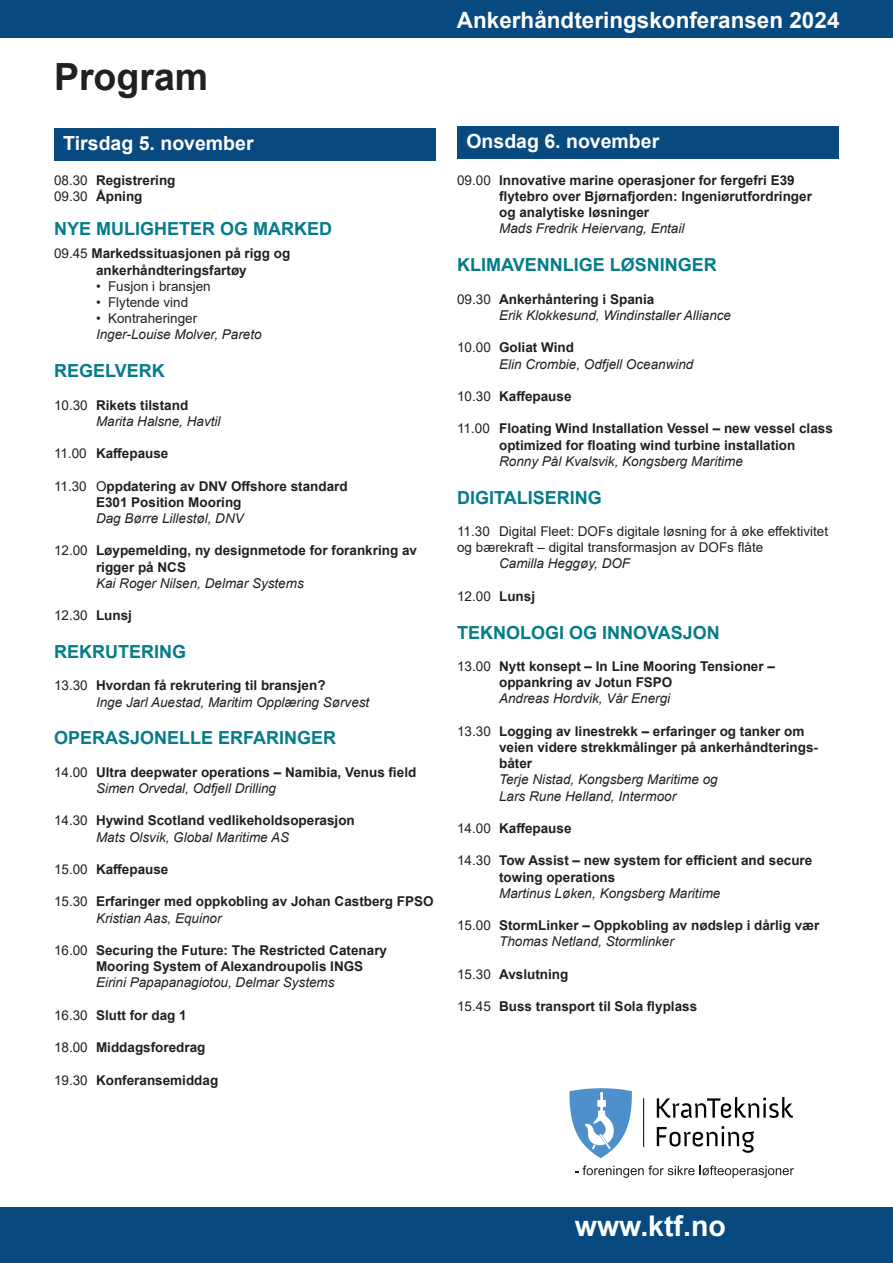
<style>
.page{position:relative;width:893px;height:1263px;background:#fff}
.page>*{position:absolute;margin:0;border:0;box-sizing:border-box;transform-origin:0 0}
.t1{font:700 37.5px "Arial";color:#231f20}
.t2{font:700 28.5px "Arial";color:#fff}
.t3{font:700 22.5px "Arial";color:#fff}
.t4{font:700 19.5px "Arial";color:#fff}
.t5{font:700 18px "Arial";color:#047c89}
.t6{font:700 13.5px "Arial";color:#231f20}
.t7{font:italic 13.5px "Arial";color:#231f20}
.t8{font:13.5px/16.2px "Arial";color:#231f20}
.s1{font-weight:400}
.s2{font-weight:700}
</style>
<div class="page">
<div style="left:0;top:0;width:893px;height:38px;background:#084a80"></div>
<div style="left:0;top:1208px;width:893px;height:55px;background:#084a80"></div>
<div style="left:54px;top:128px;width:382px;height:33px;background:#084a80"></div>
<div style="left:457px;top:126px;width:382px;height:33px;background:#084a80"></div>
<svg style="left:657px;top:1097px;width:136px;height:21px"></svg>
<svg style="left:657px;top:1126px;width:97px;height:27px"></svg>
<hr style="left:643px;top:1098px;width:1px;height:49px;background:#050504">
<svg style="left:569px;top:1088px;width:63px;height:70px"></svg>
<svg style="left:575px;top:1165px;width:219px;height:13px"></svg>
<p class="t1" style="left:54px;top:51px;width:156px">Program</p>
<p class="t3" style="left:457px;top:5px;width:384px">Ankerhåndteringskonferansen 2024</p>
<p class="t4" style="left:63px;top:129px;width:192px">Tirsdag 5. november</p>
<p class="t4" style="left:466px;top:128px;width:194px">Onsdag 6. november</p>
<p class="t6" style="left:54px;top:171px;width:123px"><span class="s1">08.30</span> Registrering</p>
<p class="t6" style="left:54px;top:187px;width:90px"><span class="s1">09.30</span> Åpning</p>
<p class="t5" style="left:54px;top:216px;width:280px">NYE MULIGHETER OG MARKED</p>
<p class="t6" style="left:54px;top:244px;width:238px"><span class="s1">09.45</span> Markedssituasjonen på rigg og</p>
<p class="t6" style="left:96px;top:260px;width:152px">ankerhåndteringsfartøy</p>
<p class="t8" style="left:96px;top:278px;width:116px">• Fusjon i bransjen</p>
<p class="t8" style="left:96px;top:294px;width:94px">• Flytende vind</p>
<p class="t8" style="left:96px;top:310px;width:103px">• Kontraheringer</p>
<p class="t7" style="left:96px;top:326px;width:167px">Inger-Louise Molver, Pareto</p>
<p class="t5" style="left:54px;top:358px;width:112px">REGELVERK</p>
<p class="t6" style="left:54px;top:395px;width:136px"><span class="s1">10.30</span> Rikets tilstand</p>
<p class="t7" style="left:96px;top:412px;width:126px">Marita Halsne, Havtil</p>
<p class="t6" style="left:54px;top:444px;width:116px"><span class="s1">11.00</span> Kaffepause</p>
<p class="t6" style="left:54px;top:476px;width:295px"><span class="s1">11.30 O</span>ppdatering av DNV Offshore standard</p>
<p class="t6" style="left:96px;top:493px;width:147px">E301 Position Mooring</p>
<p class="t7" style="left:96px;top:509px;width:149px">Dag Børre Lillestøl, DNV</p>
<p class="t6" style="left:54px;top:541px;width:365px"><span class="s1">12.00</span> Løypemelding, ny designmetode for forankring av</p>
<p class="t6" style="left:96px;top:557px;width:92px">rigger på NCS</p>
<p class="t7" style="left:96px;top:574px;width:209px">Kai Roger Nilsen, Delmar Systems</p>
<p class="t8" style="left:54px;top:607px;width:80px">12.30 <span class="s2">Lunsj</span></p>
<p class="t5" style="left:54px;top:639px;width:133px">REKRUTERING</p>
<p class="t6" style="left:54px;top:676px;width:273px"><span class="s1">13.30</span> Hvordan få rekrutering til bransjen?</p>
<p class="t7" style="left:96px;top:693px;width:275px">Inge Jarl Auestad, Maritim Opplæring Sørvest</p>
<p class="t5" style="left:54px;top:725px;width:284px">OPERASJONELLE ERFARINGER</p>
<p class="t6" style="left:54px;top:763px;width:364px"><span class="s1">14.00</span> Ultra deepwater operations – Namibia, Venus field</p>
<p class="t7" style="left:96px;top:779px;width:182px">Simen Orvedal, Odfjell Drilling</p>
<p class="t6" style="left:54px;top:811px;width:302px"><span class="s1">14.30</span> Hywind Scotland vedlikeholdsoperasjon</p>
<p class="t7" style="left:96px;top:828px;width:195px">Mats Olsvik, Global Maritime AS</p>
<p class="t6" style="left:54px;top:860px;width:116px"><span class="s1">15.00</span> Kaffepause</p>
<p class="t6" style="left:54px;top:892px;width:381px"><span class="s1">15.30</span> Erfaringer med oppkobling av Johan Castberg FPSO</p>
<p class="t7" style="left:96px;top:909px;width:127px">Kristian Aas, Equinor</p>
<p class="t6" style="left:54px;top:941px;width:335px"><span class="s1">16.00</span> Securing the Future: The Restricted Catenary</p>
<p class="t6" style="left:96px;top:957px;width:269px">Mooring System of Alexandroupolis INGS</p>
<p class="t7" style="left:96px;top:974px;width:240px">Eirini Papapanagiotou, Delmar Systems</p>
<p class="t6" style="left:54px;top:1006px;width:134px"><span class="s1">16.30</span> Slutt for dag 1</p>
<p class="t6" style="left:54px;top:1038px;width:153px"><span class="s1">18.00</span> Middagsforedrag</p>
<p class="t6" style="left:54px;top:1070px;width:166px"><span class="s1">19.30</span> Konferansemiddag</p>
<p class="t6" style="left:457px;top:171px;width:339px"><span class="s1">09.00</span> Innovative marine operasjoner for fergefri E39</p>
<p class="t6" style="left:499px;top:187px;width:314px">flytebro over Bjørnafjorden: Ingeniørutfordringer</p>
<p class="t6" style="left:499px;top:203px;width:152px">og analytiske løsninger</p>
<p class="t7" style="left:499px;top:220px;width:187px">Mads Fredrik Heiervang, Entail</p>
<p class="t5" style="left:457px;top:252px;width:261px">KLIMAVENNLIGE LØSNINGER</p>
<p class="t6" style="left:457px;top:289px;width:199px"><span class="s1">09.30</span> Ankerhåntering i Spania</p>
<p class="t7" style="left:499px;top:306px;width:233px">Erik Klokkesund, Windinstaller Alliance</p>
<p class="t6" style="left:457px;top:338px;width:118px"><span class="s1">10.00</span> Goliat Wind</p>
<p class="t7" style="left:499px;top:355px;width:196px">Elin Crombie, Odfjell Oceanwind</p>
<p class="t6" style="left:457px;top:387px;width:116px"><span class="s1">10.30</span> Kaffepause</p>
<p class="t6" style="left:457px;top:419px;width:377px"><span class="s1">11.00</span> Floating Wind Installation Vessel – new vessel class</p>
<p class="t6" style="left:499px;top:435px;width:298px">optimized for floating wind turbine installation</p>
<p class="t7" style="left:499px;top:452px;width:245px">Ronny Pål Kvalsvik, Kongsberg Maritime</p>
<p class="t5" style="left:457px;top:484px;width:146px">DIGITALISERING</p>
<p class="t8" style="left:457px;top:523px;width:373px">11.30 Digital Fleet: DOFs digitale løsning for å øke effektivitet og bærekraft – digital transformasjon av DOFs flåte</p>
<p class="t7" style="left:499px;top:555px;width:133px">Camilla Heggøy, DOF</p>
<p class="t8" style="left:457px;top:588px;width:80px">12.00 <span class="s2">Lunsj</span></p>
<p class="t5" style="left:457px;top:619px;width:264px">TEKNOLOGI OG INNOVASJON</p>
<p class="t6" style="left:457px;top:657px;width:319px"><span class="s1">13.00</span> Nytt konsept – In Line Mooring Tensioner –</p>
<p class="t6" style="left:499px;top:673px;width:175px">oppankring av Jotun FSPO</p>
<p class="t7" style="left:499px;top:690px;width:173px">Andreas Hordvik, Vår Energi</p>
<p class="t6" style="left:457px;top:721px;width:349px"><span class="s1">13.30</span> Logging av linestrekk – erfaringer og tanker om</p>
<p class="t6" style="left:499px;top:738px;width:320px">veien videre strekkmålinger på ankerhåndterings-</p>
<p class="t6" style="left:499px;top:754px;width:35px">båter</p>
<p class="t7" style="left:499px;top:771px;width:220px">Terje Nistad, Kongsberg Maritime og</p>
<p class="t7" style="left:499px;top:787px;width:179px">Lars Rune Helland, Intermoor</p>
<p class="t6" style="left:457px;top:819px;width:116px"><span class="s1">14.00</span> Kaffepause</p>
<p class="t6" style="left:457px;top:851px;width:357px"><span class="s1">14.30</span> Tow Assist – new system for efficient and secure</p>
<p class="t6" style="left:499px;top:867px;width:118px">towing operations</p>
<p class="t7" style="left:499px;top:884px;width:223px">Martinus Løken, Kongsberg Maritime</p>
<p class="t6" style="left:457px;top:916px;width:364px"><span class="s1">15.00</span> StormLinker – Oppkobling av nødslep i dårlig vær</p>
<p class="t7" style="left:499px;top:933px;width:176px">Thomas Netland, Stormlinker</p>
<p class="t6" style="left:457px;top:964px;width:113px"><span class="s1">15.30</span> Avslutning</p>
<p class="t6" style="left:457px;top:997px;width:242px"><span class="s1">15.45</span> Buss transport til Sola flyplass</p>
<p class="t2" style="left:575px;top:1206px;width:152px">www.ktf.no</p>
</div>
